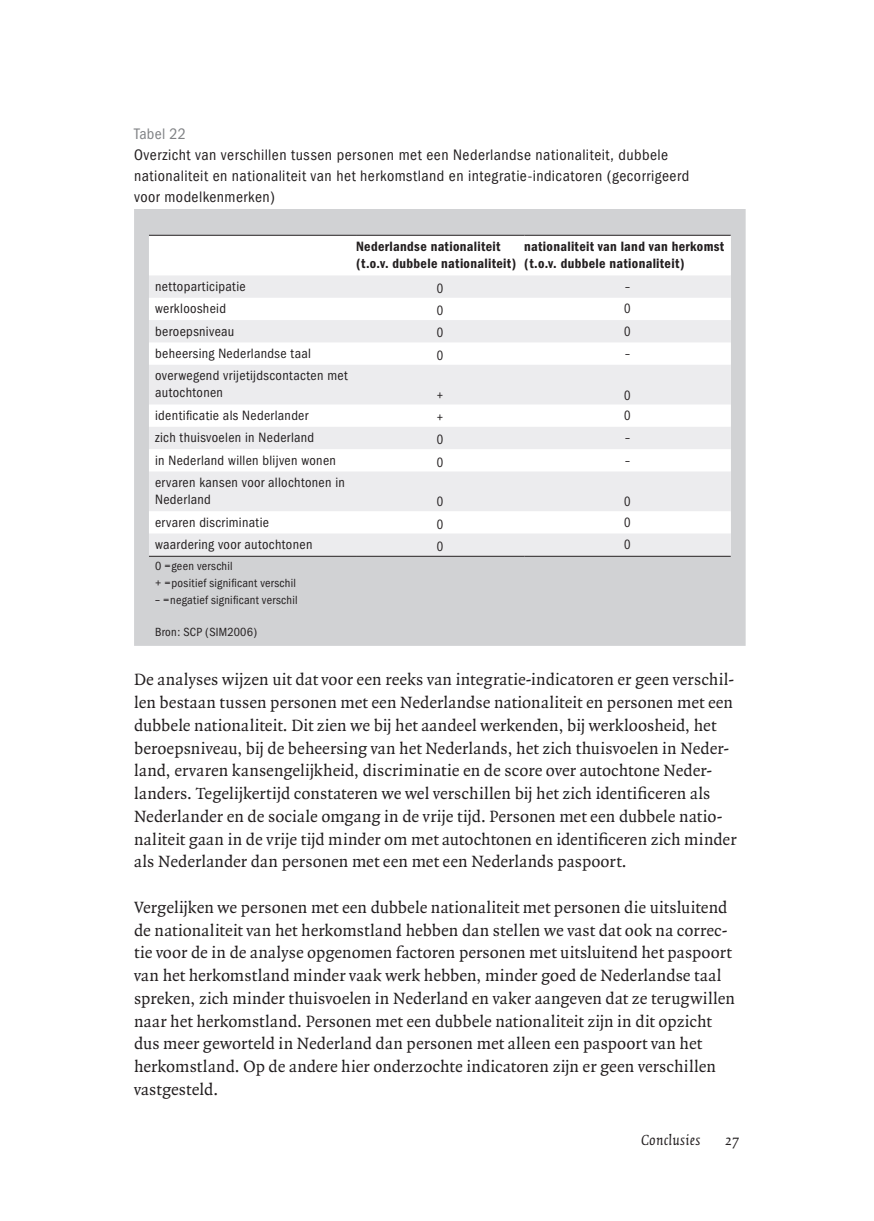
<style>
.page{position:relative;width:874px;height:1221px;background:#fff}
.page>*{position:absolute;margin:0;border:0;box-sizing:border-box;transform-origin:0 0}
.t1{font:17.5px/22.8px "Quadraat";color:#231f20}
.t2{font:condensed 15.75px/21px "Franklin Gothic";letter-spacing:.03em;color:#231f20}
.t3{font:italic 15.75px "Quadraat";letter-spacing:.015em;color:#231f20}
.t4{font:condensed 15.75px "Franklin Gothic";letter-spacing:.015em;color:#808285}
.t5{font:condensed 14px/17px "Franklin Gothic";letter-spacing:.025em;color:#231f20}
.t6{font:600 condensed 14px/17px "Franklin Gothic";letter-spacing:.025em;color:#231f20}
.t7{font:condensed 14px "Franklin Gothic";letter-spacing:.025em;color:#231f20;scale:.9 1}
.t8{font:condensed 12.25px/17px "Franklin Gothic";letter-spacing:.02em;color:#231f20}
.s1{font-size:14px}
</style>
<div class="page">
<div style="left:134px;top:209px;width:611px;height:437px;background:#d1d2d4"></div>
<svg style="left:149px;top:236px;width:581px;height:39px"></svg>
<svg style="left:149px;top:275px;width:581px;height:281px;fill:#ececee"></svg>
<hr style="left:149px;top:556px;width:207px;height:1px;background:#231f20">
<hr style="left:356px;top:556px;width:168px;height:1px;background:#231f20">
<hr style="left:524px;top:556px;width:206px;height:1px;background:#231f20">
<hr style="left:149px;top:235px;width:207px;height:1px;background:#231f20">
<hr style="left:356px;top:235px;width:168px;height:1px;background:#231f20">
<hr style="left:524px;top:235px;width:206px;height:1px;background:#231f20">
<p class="t4" style="left:134px;top:125px;width:53px">Tabel 22</p>
<p class="t2" style="left:134px;top:144px;width:556px">Overzicht van verschillen tussen personen met een Nederlandse nationaliteit, dubbele nationaliteit en nationaliteit van het herkomstland en integratie-indicatoren (gecorrigeerd voor modelkenmerken)</p>
<p class="t6" style="left:356px;top:238px;width:162px">Nederlandse nationaliteit (t.o.v. dubbele nationaliteit)</p>
<p class="t6" style="left:524px;top:238px;width:201px">nationaliteit van land van herkomst (t.o.v. dubbele nationaliteit)</p>
<p class="t5" style="left:155px;top:278px;width:92px">nettoparticipatie</p>
<p class="t7" style="left:436px;top:280px;width:9px">0</p>
<p class="t7" style="left:624px;top:278px;width:7px">–</p>
<p class="t5" style="left:155px;top:300px;width:72px">werkloosheid</p>
<p class="t7" style="left:436px;top:302px;width:9px">0</p>
<p class="t7" style="left:624px;top:301px;width:9px">0</p>
<p class="t5" style="left:155px;top:322px;width:81px">beroepsniveau</p>
<p class="t7" style="left:436px;top:325px;width:9px">0</p>
<p class="t7" style="left:624px;top:323px;width:9px">0</p>
<p class="t5" style="left:155px;top:345px;width:157px">beheersing Nederlandse taal</p>
<p class="t7" style="left:436px;top:347px;width:9px">0</p>
<p class="t7" style="left:624px;top:345px;width:7px">–</p>
<p class="t5" style="left:155px;top:367px;width:194px">overwegend vrijetijdscontacten met autochtonen</p>
<p class="t7" style="left:436px;top:387px;width:9px">+</p>
<p class="t7" style="left:624px;top:387px;width:9px">0</p>
<p class="t5" style="left:155px;top:407px;width:155px">identificatie als Nederlander</p>
<p class="t7" style="left:436px;top:409px;width:9px">+</p>
<p class="t7" style="left:624px;top:407px;width:9px">0</p>
<p class="t5" style="left:155px;top:429px;width:161px">zich thuisvoelen in Nederland</p>
<p class="t7" style="left:436px;top:431px;width:9px">0</p>
<p class="t7" style="left:624px;top:430px;width:7px">–</p>
<p class="t5" style="left:155px;top:451px;width:182px">in Nederland willen blijven wonen</p>
<p class="t7" style="left:436px;top:454px;width:9px">0</p>
<p class="t7" style="left:624px;top:452px;width:7px">–</p>
<p class="t5" style="left:155px;top:474px;width:191px">ervaren kansen voor allochtonen in<br>Nederland</p>
<p class="t7" style="left:436px;top:493px;width:9px">0</p>
<p class="t7" style="left:624px;top:493px;width:9px">0</p>
<p class="t5" style="left:155px;top:513px;width:115px">ervaren discriminatie</p>
<p class="t7" style="left:436px;top:516px;width:9px">0</p>
<p class="t7" style="left:624px;top:514px;width:9px">0</p>
<p class="t5" style="left:155px;top:536px;width:159px">waardering voor autochtonen</p>
<p class="t7" style="left:436px;top:538px;width:9px">0</p>
<p class="t7" style="left:624px;top:536px;width:9px">0</p>
<p class="t8" style="left:155px;top:558px;width:142px">0 =geen verschil<br>+ =positief significant verschil</p>
<p class="t8" style="left:155px;top:592px;width:144px"><span class="s1">–</span> =negatief significant verschil</p>
<p class="t8" style="left:155px;top:623px;width:103px">Bron: SCP (SIM2006)</p>
<p class="t1" style="left:134px;top:668px;width:603px">De analyses wijzen uit dat voor een reeks van integratie-indicatoren er geen verschil&shy;len bestaan tussen personen met een Nederlandse nationaliteit en personen met een dubbele nationaliteit. Dit zien we bij het aandeel werkenden, bij werkloosheid, het beroepsniveau, bij de beheersing van het Nederlands, het zich thuisvoelen in Neder&shy;land, ervaren kansengelijkheid, discriminatie en de score over autochtone Neder&shy;landers. Tegelijkertijd constateren we wel verschillen bij het zich identificeren als Nederlander en de sociale omgang in de vrije tijd. Personen met een dubbele natio&shy;naliteit gaan in de vrije tijd minder om met autochtonen en identificeren zich minder als Nederlander dan personen met een met een Nederlands paspoort.</p>
<p class="t1" style="left:134px;top:896px;width:602px">Vergelijken we personen met een dubbele nationaliteit met personen die uitsluitend de nationaliteit van het herkomstland hebben dan stellen we vast dat ook na correc&shy;tie voor de in de analyse opgenomen factoren personen met uitsluitend het paspoort van het herkomstland minder vaak werk hebben, minder goed de Nederlandse taal spreken, zich minder thuisvoelen in Nederland en vaker aangeven dat ze terugwillen naar het herkomstland. Personen met een dubbele nationaliteit zijn in dit opzicht dus meer geworteld in Nederland dan personen met alleen een paspoort van het herkomstland. Op de andere hier onderzochte indicatoren zijn er geen verschillen vastgesteld.</p>
<p class="t3" style="left:641px;top:1131px;width:60px">Conclusies</p>
<p class="t3" style="left:724px;top:1131px;width:17px">27</p>
</div>
